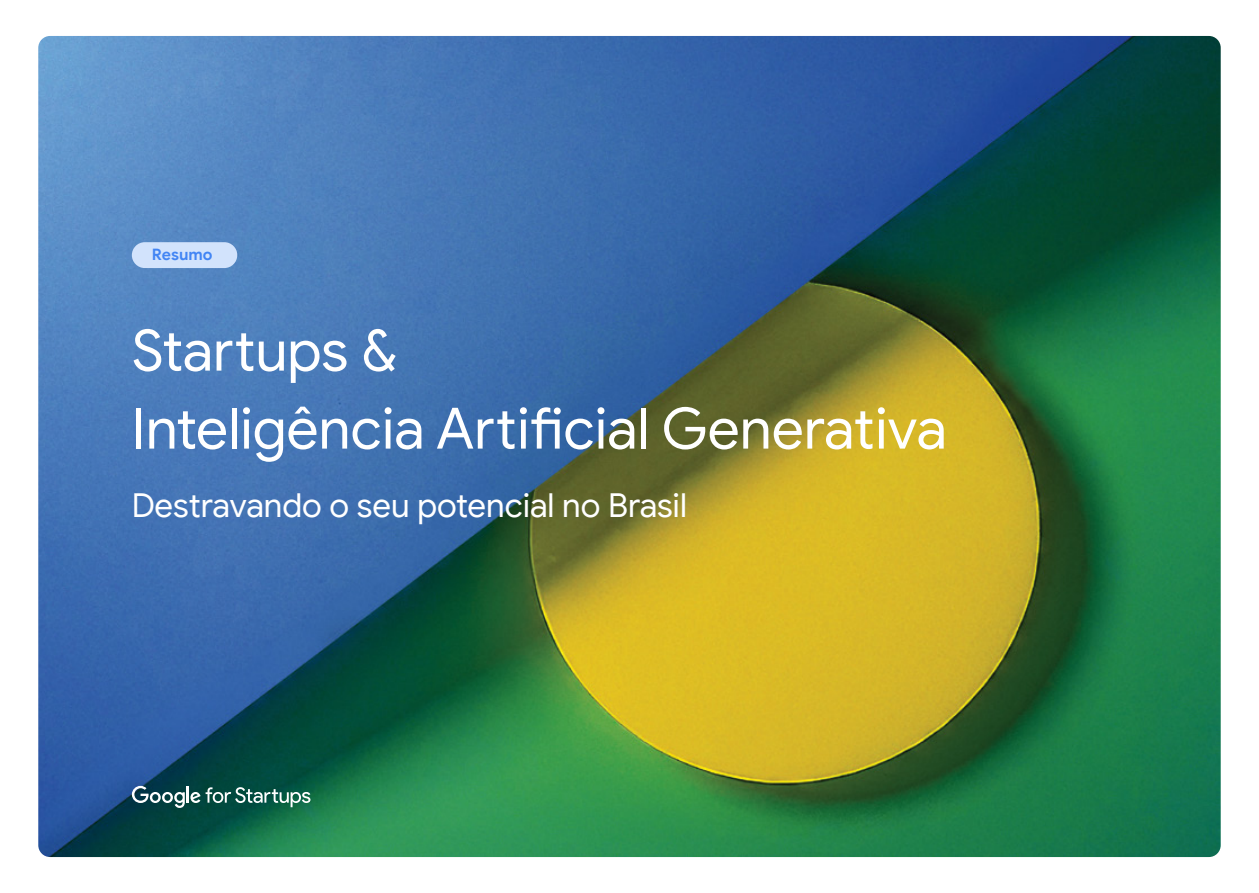
<style>
.page{position:relative;width:1259px;height:893px;background:#fff}
.page>*{position:absolute;margin:0;border:0;box-sizing:border-box;transform-origin:0 0}
.t1{font:57px/78px "Google Sans";color:#fff}
.t2{font:33px "Google Sans";color:#fff}
.t3{font:700 15.75px "Google Sans";color:#4285f4}
</style>
<div class="page">
<img style="left:38px;top:36px;width:1182px;height:821px">
<svg style="left:132px;top:786px;width:178px;height:22px;background:#40756e"></svg>
<div style="left:132px;top:242px;width:105px;height:26px;background:#d2e3fc;border-radius:13px"></div>
<p class="t3" style="left:152px;top:245px;width:62px">Resumo</p>
<p class="t1" style="left:132px;top:311px;width:816px">Startups &amp;<br>Inteligência Artificial Generativa</p>
<p class="t2" style="left:132px;top:486px;width:556px">Destravando o seu potencial no Brasil</p>
</div>
